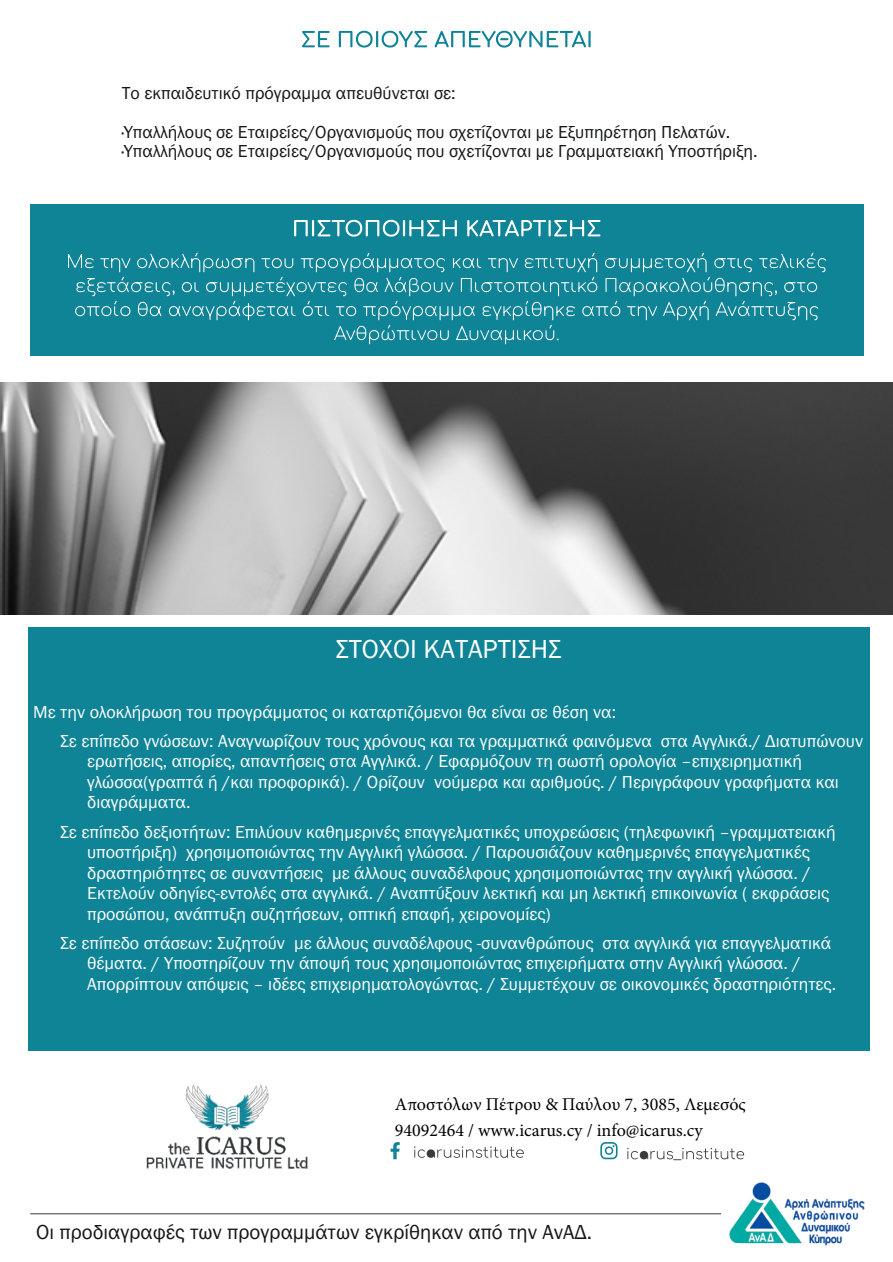
<style>
.page{position:relative;width:893px;height:1262px;background:#fff}
.page>*{position:absolute;margin:0;border:0;box-sizing:border-box;transform-origin:0 0}
.t1{font:27px "Franklin Gothic";color:#fff}
.t2{font:21px "Franklin Gothic";color:#151616}
.t3{font:18px/20.4px "Franklin Gothic";color:#fff}
.t4{font:18px/38.8px "Franklin Gothic";color:#151616}
.t5{font:18px/26.4px "Minion Pro";color:#000}
</style>
<div class="page">
<svg style="left:414px;top:1146px;width:110px;height:12px"></svg>
<div style="left:28px;top:628px;width:841px;height:422px;background:#0f8497"></div>
<svg style="left:302px;top:31px;width:288px;height:17px"></svg>
<div style="left:30px;top:204px;width:834px;height:152px;background:#0f8497"></div>
<svg style="left:68px;top:253px;width:758px;height:91px"></svg>
<svg style="left:294px;top:220px;width:306px;height:17px"></svg>
<img style="left:0;top:382px;width:893px;height:232px">
<img style="left:729px;top:1182px;width:136px;height:64px">
<hr style="left:30px;top:1213px;width:691px;height:1px;background:#3b3b3b">
<img style="left:146px;top:1084px;width:162px;height:85px">
<svg style="left:600px;top:1142px;width:17px;height:17px"></svg>
<svg style="left:390px;top:1142px;width:10px;height:17px"></svg>
<svg style="left:627px;top:1148px;width:117px;height:12px"></svg>
<p class="t4" style="left:122px;top:75px;width:610px">Το εκπαιδευτικό πρόγραμμα απευθύνεται σε:<br>·Υπαλλήλους σε Εταιρείες/Οργανισμούς που σχετίζονται με Εξυπηρέτηση Πελατών.</p>
<p class="t4" style="left:122px;top:133px;width:637px">·Υπαλλήλους σε Εταιρείες/Οργανισμούς που σχετίζονται με Γραμματειακή Υποστήριξη.</p>
<h1 class="t1" style="left:335px;top:639px;width:227px">ΣΤΟΧΟΙ ΚΑΤΑΡΤΙΣΗΣ</h1>
<p class="t3" style="left:60px;top:698px;width:804px;line-height:29.5px;text-indent:-27px">Με την ολοκλήρωση του προγράμματος οι καταρτιζόμενοι θα είναι σε θέση να:<br>Σε επίπεδο γνώσεων: Αναγνωρίζουν τους χρόνους και τα γραμματικά φαινόμενα στα Αγγλικά./ Διατυπώνουν</p>
<p class="t3" style="left:87px;top:752px;width:753px">ερωτήσεις, απορίες, απαντήσεις στα Αγγλικά. / Εφαρμόζουν τη σωστή ορολογία –επιχειρηματική γλώσσα(γραπτά ή /και προφορικά). / Ορίζουν νούμερα και αριθμούς. / Περιγράφουν γραφήματα και διαγράμματα.</p>
<p class="t3" style="left:87px;top:823px;width:750px;text-indent:-27px">Σε επίπεδο δεξιοτήτων: Επιλύουν καθημερινές επαγγελματικές υποχρεώσεις (τηλεφωνική –γραμματειακή υποστήριξη) χρησιμοποιώντας την Αγγλική γλώσσα. / Παρουσιάζουν καθημερινές επαγγελματικές δραστηριότητες σε συναντήσεις με άλλους συναδέλφους χρησιμοποιώντας την αγγλική γλώσσα. / Εκτελούν οδηγίες-εντολές στα αγγλικά. / Αναπτύξουν λεκτική και μη λεκτική επικοινωνία ( εκφράσεις προσώπου, ανάπτυξη συζητήσεων, οπτική επαφή, χειρονομίες)</p>
<p class="t3" style="left:87px;top:934px;width:750px;text-indent:-27px">Σε επίπεδο στάσεων: Συζητούν με άλλους συναδέλφους -συνανθρώπους στα αγγλικά για επαγγελματικά θέματα. / Υποστηρίζουν την άποψή τους χρησιμοποιώντας επιχειρήματα στην Αγγλική γλώσσα. /<br>Απορρίπτουν απόψεις – ιδέες επιχειρηματολογώντας. / Συμμετέχουν σε οικονομικές δραστηριότητες.</p>
<p class="t5" style="left:395px;top:1091px;width:352px">Αποστόλων Πέτρου &amp; Παύλου 7, 3085, Λεμεσός<br>94092464 / www.icarus.cy / info@icarus.cy</p>
<p class="t2" style="left:36px;top:1223px;width:557px">Οι προδιαγραφές των προγραμμάτων εγκρίθηκαν από την ΑνΑΔ.</p>
</div>
